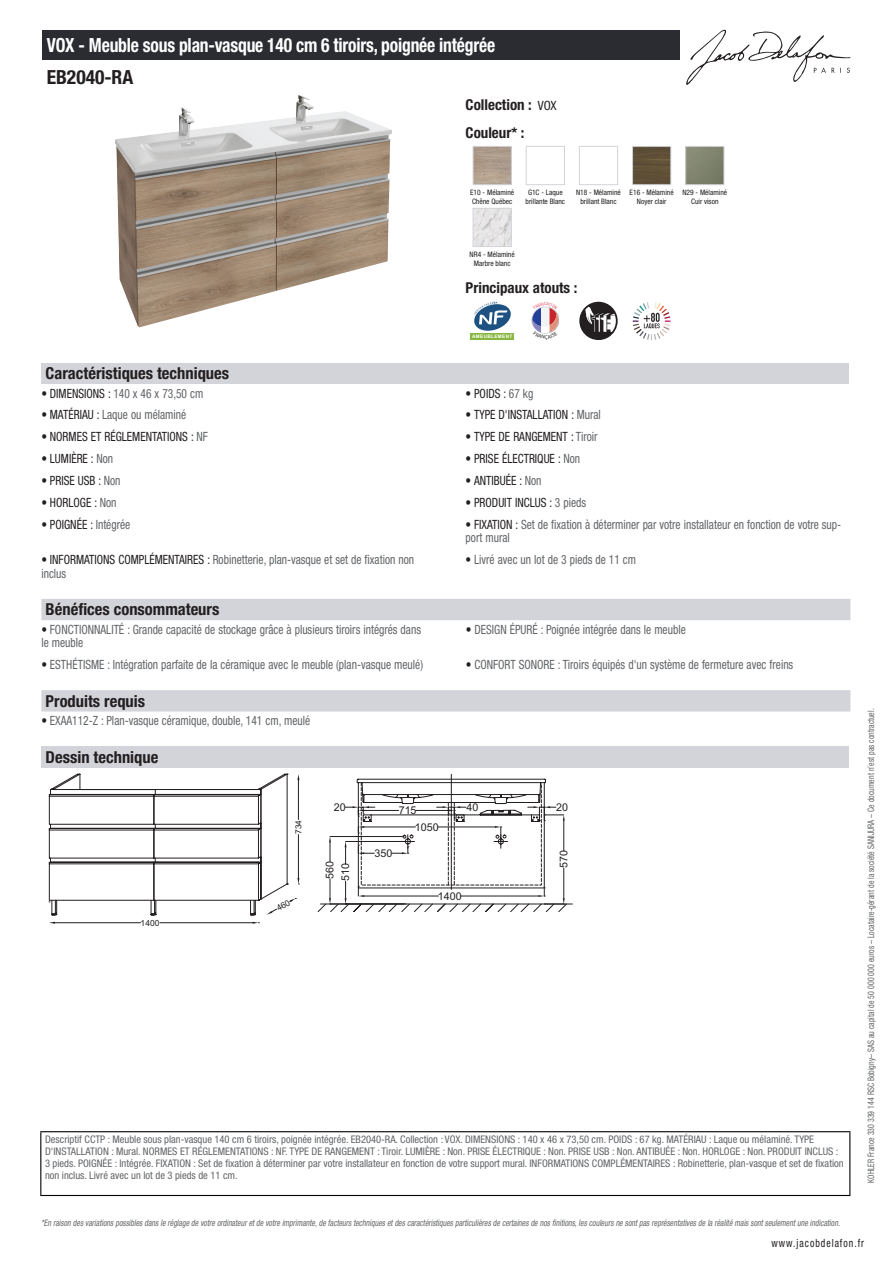
<style>
.page{position:relative;width:893px;height:1263px;background:#fff}
.page>*{position:absolute;margin:0;border:0;box-sizing:border-box;transform-origin:0 0}
.t1{font:700 condensed 19.5px "Helvetica Neue LT Std";letter-spacing:-.01em;color:#fff;scale:.9 1}
.t2{font:700 condensed 19.5px "Helvetica Neue LT Std";color:#231f20}
.t3{font:700 condensed 16.5px "Helvetica Neue LT Std";color:#231f20}
.t4{font:700 condensed 15px/27.8px "Helvetica Neue LT Std";color:#231f20}
.t5{font:condensed 12.75px/13.5px "Helvetica Neue LT Std";color:#626568;scale:.9 1}
.t6{font:condensed 12.75px "Helvetica Neue LT Std";color:#231f20;scale:.9 1}
.t7{font:condensed 11.25px "Helvetica Neue LT Std";letter-spacing:.1em;color:#231f20;scale:.87 1}
.t8{font:10.8px "Arial";color:#231f20}
.t9{font:condensed 10.5px/12px "Helvetica Neue LT Std";color:#626568}
.t10{font:italic condensed 9px "Helvetica Neue LT Std";color:#626568;scale:.87 1}
.t11{font:condensed 9px "Helvetica Neue LT Std";color:#626568;scale:.87 1}
.t12{font:8.4px "Arial";color:#231f20}
.t13{font:condensed 7.5px/9px "Helvetica Neue LT Std";color:#231f20;text-align:center}
.t14{font:700 4.65px "Arial";letter-spacing:.075em;color:#fff}
.s1{font-weight:400;font-size:12.75px}
.s2{color:#231f20}
.s3{color:#626568}
</style>
<div class="page">
<svg style="left:686px;top:30px;width:164px;height:55px"></svg>
<img style="left:115px;top:95px;width:277px;height:232px">
<img style="left:475px;top:148px;width:35px;height:35px">
<div style="left:473px;top:146px;width:39px;height:39px;border:1px solid #d3d4da"></div>
<div style="left:526px;top:146px;width:39px;height:39px;border:1px solid #d3d4da"></div>
<div style="left:579px;top:146px;width:39px;height:39px;border:1px solid #d3d4da"></div>
<img style="left:634px;top:148px;width:35px;height:35px">
<div style="left:632px;top:146px;width:39px;height:39px;border:1px solid #d3d4da"></div>
<img style="left:687px;top:148px;width:35px;height:35px">
<div style="left:685px;top:146px;width:39px;height:39px;border:1px solid #d3d4da"></div>
<img style="left:475px;top:210px;width:35px;height:35px">
<div style="left:473px;top:208px;width:39px;height:39px;border:1px solid #d3d4da"></div>
<div style="left:470px;top:333px;width:44px;height:7px;background:#87b73f"></div>
<svg style="left:474px;top:302px;width:37px;height:29px"></svg>
<img style="left:558px;top:314px;width:1px;height:12px">
<svg style="left:579px;top:302px;width:39px;height:38px"></svg>
<svg style="left:633px;top:302px;width:38px;height:38px"></svg>
<div style="left:41px;top:363px;width:808px;height:21px;background:#d3d4da"></div>
<div style="left:41px;top:599px;width:809px;height:21px;background:#d3d4da"></div>
<div style="left:41px;top:690px;width:809px;height:21px;background:#d3d4da"></div>
<div style="left:41px;top:746px;width:808px;height:21px;background:#d3d4da"></div>
<hr style="left:55px;top:922px;width:86px;height:1px;background:#231f20">
<hr style="left:160px;top:922px;width:92px;height:1px;background:#231f20">
<svg style="left:252px;top:922px;width:7px;height:2px"></svg>
<svg style="left:318px;top:774px;width:255px;height:138px"></svg>
<div style="left:43px;top:30px;width:637px;height:30px;background:#2a2c32"></div>
<hr style="left:40px;top:1131px;width:810px;height:1px;background:#040503">
<hr style="left:40px;top:1132px;width:1px;height:63px;background:#040503">
<hr style="left:849px;top:1132px;width:1px;height:63px;background:#040503">
<hr style="left:40px;top:1195px;width:810px;height:1px;background:#040503">
<svg style="left:532px;top:306px;width:26px;height:28px"></svg>
<svg style="left:49px;top:774px;width:250px;height:142px"></svg>
<h1 class="t1" style="left:47px;top:33px;width:500px">VOX - Meuble sous plan-vasque 140 cm 6 tiroirs, poignée intégrée</h1>
<h1 class="t2" style="left:47px;top:65px;width:88px">EB2040-RA</h1>
<p class="t4" style="left:466px;top:90px;width:93px">Collection : <span class="s1">VOX<br></span>Couleur* :</p>
<p class="t13" style="left:470px;top:187px;width:46px;text-align:left">E10 - Mélaminé<br>Chêne Québec</p>
<p class="t13" style="left:526px;top:187px;width:41px">G1C - Laque brillante Blanc</p>
<p class="t13" style="left:576px;top:187px;width:46px">N18 - Mélaminé brillant Blanc</p>
<p class="t13" style="left:630px;top:187px;width:46px">E16 - Mélaminé<br>Noyer clair</p>
<p class="t13" style="left:682px;top:187px;width:46px">N29 - Mélaminé<br>Cuir vison</p>
<p class="t13" style="left:470px;top:249px;width:47px">NR4 - Mélaminé<br>Marbre blanc</p>
<p class="t4" style="left:466px;top:274px;width:113px">Principaux atouts :</p>
<p class="t14" style="left:472px;top:333px;width:42px">AMEUBLEMENT</p>
<p class="t3" style="left:46px;top:364px;width:185px">Caractéristiques techniques</p>
<p class="t5" style="left:41px;top:386px;width:181px"><span class="s2">• DIMENSIONS :</span> 140 x 46 x 73,50 cm</p>
<p class="t6" style="left:466px;top:386px;width:77px">• POIDS : <span class="s3">67 kg</span></p>
<p class="t5" style="left:41px;top:408px;width:163px"><span class="s2">• MATÉRIAU :</span> Laque ou mélaminé</p>
<p class="t6" style="left:466px;top:407px;width:152px">• TYPE D'INSTALLATION : <span class="s3">Mural</span></p>
<p class="t6" style="left:41px;top:429px;width:186px">• NORMES ET RÉGLEMENTATIONS : <span class="s3">NF</span></p>
<p class="t6" style="left:466px;top:429px;width:148px">• TYPE DE RANGEMENT : <span class="s3">Tiroir</span></p>
<p class="t6" style="left:41px;top:451px;width:81px">• LUMIÈRE : <span class="s3">Non</span></p>
<p class="t6" style="left:466px;top:451px;width:129px">• PRISE ÉLECTRIQUE : <span class="s3">Non</span></p>
<p class="t6" style="left:41px;top:473px;width:90px">• PRISE USB : <span class="s3">Non</span></p>
<p class="t6" style="left:466px;top:473px;width:86px">• ANTIBUÉE : <span class="s3">Non</span></p>
<p class="t6" style="left:41px;top:495px;width:85px">• HORLOGE : <span class="s3">Non</span></p>
<p class="t6" style="left:466px;top:495px;width:135px">• PRODUIT INCLUS : <span class="s3">3 pieds</span></p>
<p class="t6" style="left:41px;top:517px;width:100px">• POIGNÉE : <span class="s3">Intégrée</span></p>
<p class="t5" style="left:466px;top:517px;width:419px"><span class="s2">• FIXATION :</span> Set de fixation à déterminer par votre installateur en fonction de votre sup&shy;port mural</p>
<p class="t5" style="left:41px;top:553px;width:416px"><span class="s2">• INFORMATIONS COMPLÉMENTAIRES :</span> Robinetterie, plan-vasque et set de fixation non inclus</p>
<p class="t5" style="left:466px;top:553px;width:191px"><span class="s2">•</span> Livré avec un lot de 3 pieds de 11 cm</p>
<p class="t3" style="left:46px;top:599px;width:175px">Bénéfices consommateurs</p>
<p class="t5" style="left:41px;top:622px;width:423px"><span class="s2">•</span> FONCTIONNALITÉ : Grande capacité de stockage grâce à plusieurs tiroirs intégrés dans le meuble</p>
<p class="t5" style="left:466px;top:622px;width:246px"><span class="s2">•</span> DESIGN ÉPURÉ : Poignée intégrée dans le meuble</p>
<p class="t5" style="left:41px;top:657px;width:426px"><span class="s2">•</span> ESTHÉTISME : Intégration parfaite de la céramique avec le meuble (plan-vasque meulé)</p>
<p class="t5" style="left:466px;top:657px;width:365px"><span class="s2">•</span> CONFORT SONORE : Tiroirs équipés d'un système de fermeture avec freins</p>
<p class="t3" style="left:46px;top:691px;width:101px">Produits requis</p>
<p class="t5" style="left:41px;top:713px;width:300px"><span class="s2">•</span> EXAA112-Z : Plan-vasque céramique, double, 141 cm, meulé</p>
<p class="t3" style="left:46px;top:747px;width:114px">Dessin technique</p>
<p class="t12" style="left:141px;top:917px;width:20px">1400</p>
<p class="t12" style="left:293px;top:834px;width:16px;rotate:-90deg">734</p>
<p class="t8" style="left:334px;top:800px;width:13px">20</p>
<p class="t8" style="left:466px;top:800px;width:13px">40</p>
<p class="t8" style="left:556px;top:800px;width:13px">20</p>
<p class="t8" style="left:399px;top:803px;width:19px">715</p>
<p class="t8" style="left:323px;top:879px;width:19px;rotate:-90deg">560</p>
<p class="t8" style="left:338px;top:881px;width:19px;rotate:-90deg">510</p>
<p class="t8" style="left:375px;top:846px;width:19px">350</p>
<p class="t8" style="left:415px;top:820px;width:25px">1050</p>
<p class="t8" style="left:438px;top:889px;width:25px">1400</p>
<p class="t8" style="left:556px;top:868px;width:19px;rotate:-90deg">570</p>
<p class="t9" style="left:45px;top:1134px;width:800px">Descriptif CCTP : Meuble sous plan-vasque 140 cm 6 tiroirs, poignée intégrée. EB2040-RA. Collection : VOX. DIMENSIONS : 140 x 46 x 73,50 cm. POIDS : 67 kg. MATÉRIAU : Laque ou mélaminé. TYPE D'INSTALLATION : Mural. NORMES ET RÉGLEMENTATIONS : NF. TYPE DE RANGEMENT : Tiroir. LUMIÈRE : Non. PRISE ÉLECTRIQUE : Non. PRISE USB : Non. ANTIBUÉE : Non. HORLOGE : Non. PRODUIT INCLUS :<br>3 pieds. POIGNÉE : Intégrée. FIXATION : Set de fixation à déterminer par votre installateur en fonction de votre support mural. INFORMATIONS COMPLÉMENTAIRES : Robinetterie, plan-vasque et set de fixation non inclus. Livré avec un lot de 3 pieds de 11 cm.</p>
<p class="t11" style="left:866px;top:1183px;width:547px;rotate:-90deg">KOHLER France 330 339 144 RSC Bobigny– SAS au capital de 50 000 000 euros – Locataire-gérant de la société SANIJURA – Ce document n’est pas contractuel.</p>
<p class="t10" style="left:41px;top:1217px;width:922px">*En raison desvariationspossiblesdansle réglage de votre ordinateuretde votre imprimante,de facteurstechniquesetdescaractéristiquesparticulièresde certainesde nosfinitions,lescouleursne sontpasreprésentativesde la réalité maissontseulementune indication.</p>
<p class="t7" style="left:772px;top:1237px;width:108px">www.jacobdelafon.fr</p>
</div>
